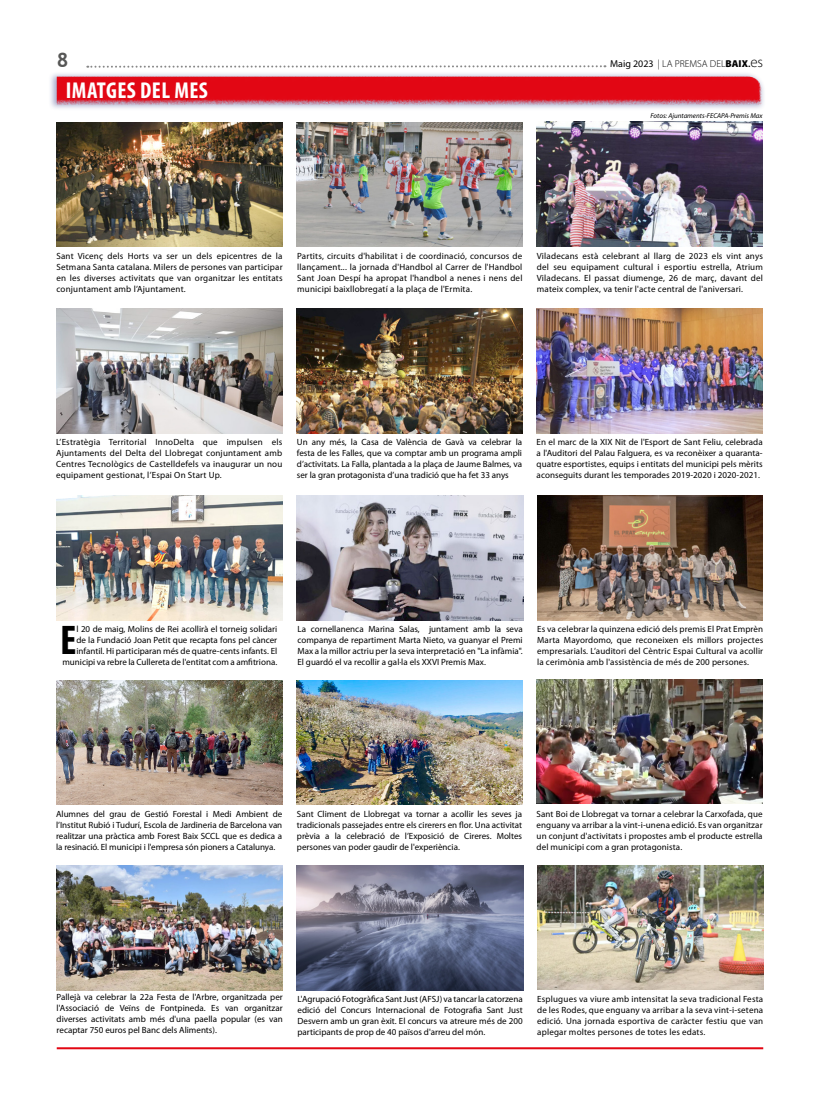
<style>
.page{position:relative;width:820px;height:1106px;background:#fff}
.page>*{position:absolute;margin:0;border:0;box-sizing:border-box;transform-origin:0 0}
.t1{font:700 condensed 41.6px "Myriad Pro";color:#000}
.t2{font:700 condensed 23px "Myriad Pro";letter-spacing:.02em;color:#fff}
.t3{font:700 20px "Trebuchet MS";color:#575756}
.t4{font:300 10px "Myriad Pro";color:#000}
.t5{font:9px/11px "Myriad Pro";color:#000;text-align:justify}
.t6{font:italic 7px "Myriad Pro";color:#000}
.s1{font-weight:400}
.s2{font-weight:900}
.s3{font-weight:600}
.s4{font-size:15px}
</style>
<div class="page">
<svg style="left:87px;top:65px;width:518px;height:3px"></svg>
<hr style="left:57px;top:1047px;width:706px;height:2px;background:#e30613">
<div style="left:48px;top:71px;width:717px;height:40px;background:#283583;opacity:.4"></div>
<svg style="left:57px;top:77px;width:705px;height:28px;background:#dd1d2b"></svg>
<img style="left:56px;top:122px;width:226px;height:125px">
<img style="left:296px;top:122px;width:226px;height:125px">
<img style="left:536px;top:122px;width:226px;height:125px">
<img style="left:56px;top:309px;width:226px;height:124px">
<img style="left:296px;top:309px;width:226px;height:124px">
<img style="left:536px;top:308px;width:226px;height:125px">
<img style="left:57px;top:495px;width:226px;height:125px">
<img style="left:297px;top:495px;width:226px;height:125px">
<img style="left:537px;top:495px;width:225px;height:125px">
<img style="left:56px;top:680px;width:226px;height:125px">
<img style="left:296px;top:680px;width:226px;height:125px">
<img style="left:536px;top:680px;width:226px;height:123px">
<img style="left:57px;top:865px;width:226px;height:125px">
<img style="left:297px;top:865px;width:226px;height:125px">
<img style="left:537px;top:865px;width:226px;height:124px">
<h3 class="t3" style="left:57px;top:47px;width:13px">8</h3>
<p class="t4" style="left:610px;top:58px;width:154px"><span class="s1">Maig 2023</span> | LA PREMSA DEL<span class="s2">BAIX</span><span class="s3">.</span><span class="s4">es</span></p>
<h2 class="t2" style="left:66px;top:77px;width:144px">IMATGES DEL MES</h2>
<p class="t6" style="left:650px;top:112px;width:114px">Fotos: Ajuntaments-FECAPA-Premis Max</p>
<p class="t5" style="left:56px;top:250px;width:227px">Sant Vicenç dels Horts va ser un dels epicentres de la Setmana Santa catalana. Milers de persones van participar en les diverses activitats que van organitzar les entitats conjuntament amb l’Ajuntament.</p>
<p class="t5" style="left:297px;top:250px;width:227px">Partits, circuits d'habilitat i de coordinació, concursos de llançament... la jornada d'Handbol al Carrer de l'Handbol Sant Joan Despí ha apropat l'handbol a nenes i nens del municipi baixllobregatí a la plaça de l'Ermita.</p>
<p class="t5" style="left:536px;top:250px;width:227px">Viladecans està celebrant al llarg de 2023 els vint anys del seu equipament cultural i esportiu estrella, Atrium Viladecans. El passat diumenge, 26 de març, davant del mateix complex, va tenir l'acte central de l'aniversari.</p>
<p class="t5" style="left:56px;top:436px;width:227px">L’Estratègia Territorial InnoDelta que impulsen els Ajuntaments del Delta del Llobregat conjuntament amb Centres Tecnològics de Castelldefels va inaugurar un nou equipament gestionat, l’Espai On Start Up.</p>
<p class="t5" style="left:297px;top:436px;width:227px">Un any més, la Casa de València de Gavà va celebrar la festa de les Falles, que va comptar amb un programa ampli d’activitats. La Falla, plantada a la plaça de Jaume Balmes, va ser la gran protagonista d’una tradició que ha fet 33 anys</p>
<p class="t5" style="left:536px;top:436px;width:227px">En el marc de la XIX Nit de l'Esport de Sant Feliu, celebrada a l'Auditori del Palau Falguera, es va reconèixer a quaranta&shy;quatre esportistes, equips i entitats del municipi pels mèrits aconseguits durant les temporades 2019-2020 i 2020-2021.</p>
<p class="t5" style="left:62px;top:623px;width:216px;text-align:right">l 20 de maig, Molins de Rei acollirà el torneig solidari<br>de la Fundació Joan Petit que recapta fons pel càncer infantil. Hi participaran més de quatre-cents infants. El municipi va rebre la Cullereta de l'entitat com a amfitriona.</p>
<p class="t5" style="left:297px;top:623px;width:227px">La cornellanenca Marina Salas, juntament amb la seva companya de repartiment Marta Nieto, va guanyar el Premi Max a la millor actriu per la seva interpretació en "La infàmia".<br>El guardó el va recollir a gal·la els XXVI Premis Max.</p>
<p class="t5" style="left:537px;top:623px;width:227px">Es va celebrar la quinzena edició dels premis El Prat Emprèn Marta Mayordomo, que reconeixen els millors projectes empresarials. L’auditori del Cèntric Espai Cultural va acollir la cerimònia amb l'assistència de més de 200 persones.</p>
<h1 class="t1" style="left:60px;top:617px;width:18px">E</h1>
<p class="t5" style="left:56px;top:808px;width:227px">Alumnes del grau de Gestió Forestal i Medi Ambient de l’Institut Rubió i Tudurí, Escola de Jardineria de Barcelona van realitzar una pràctica amb Forest Baix SCCL que es dedica a la resinació. El municipi i l'empresa són pioners a Catalunya.</p>
<p class="t5" style="left:297px;top:808px;width:227px">Sant Climent de Llobregat va tornar a acollir les seves ja tradicionals passejades entre els cirerers en flor. Una activitat prèvia a la celebració de l’Exposició de Cireres. Moltes persones van poder gaudir de l'experiència.</p>
<p class="t5" style="left:536px;top:808px;width:227px">Sant Boi de Llobregat va tornar a celebrar la Carxofada, que enguany va arribar a la vint-i-unena edició. Es van organitzar un conjunt d'activitats i propostes amb el producte estrella del municipi com a gran protagonista.</p>
<p class="t5" style="left:57px;top:991px;width:227px">Pallejà va celebrar la 22a Festa de l'Arbre, organitzada per l'Associació de Veïns de Fontpineda. Es van organitzar diverses activitats amb més d'una paella popular (es van recaptar 750 euros pel Banc dels Aliments).</p>
<p class="t5" style="left:297px;top:993px;width:227px">L'Agrupació Fotogràfica Sant Just (AFSJ) va tancar la catorzena edició del Concurs Internacional de Fotografia Sant Just Desvern amb un gran èxit. El concurs va atreure més de 200 participants de prop de 40 països d'arreu del món.</p>
<p class="t5" style="left:537px;top:993px;width:227px">Esplugues va viure amb intensitat la seva tradicional Festa de les Rodes, que enguany va arribar a la seva vint-i-setena edició. Una jornada esportiva de caràcter festiu que van aplegar moltes persones de totes les edats.</p>
</div>
